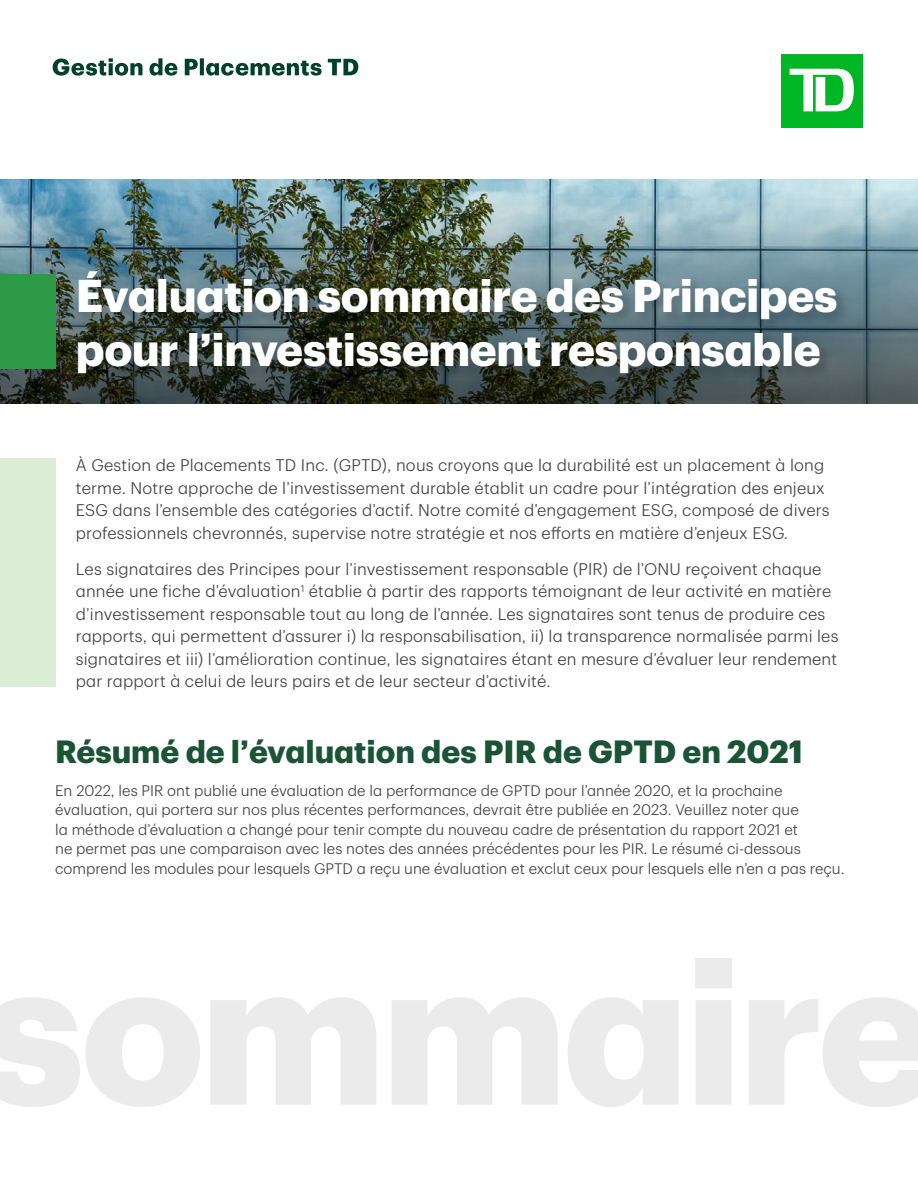
<style>
.page{position:relative;width:918px;height:1188px;background:#fff}
.page>*{position:absolute;margin:0;border:0;box-sizing:border-box;transform-origin:0 0}
.t1{font:700 45px/54px "TD Graphik";letter-spacing:-.01em;color:#fff}
.t2{font:700 31.5px "TD Graphik";color:#1a5336}
.Body_copy_1_-_10_13{font:300 16.5px/22.5px "TD Graphik";letter-spacing:.01em;color:#414042}
.Body_copy_1_-_10_13-2{font:300 15px/19.5px "TD Graphik";color:#414042}
</style>
<div class="page">
<div style="left:781px;top:54px;width:82px;height:73px;background:#00b624"></div>
<svg style="left:790px;top:69px;width:64px;height:42px"></svg>
<svg style="left:53px;top:58px;width:305px;height:18px"></svg>
<img style="left:0;top:179px;width:918px;height:9px">
<img style="left:0;top:188px;width:918px;height:216px">
<div style="left:0;top:275px;width:56px;height:94px;background:#2d9a47"></div>
<div style="left:74px;top:268px;width:775px;height:119px;background:#000;opacity:.13"></div>
<div style="left:0;top:458px;width:55px;height:229px;background:#dbedd4"></div>
<h1 class="t1" style="left:76px;top:265px;width:763px">Évaluation sommaire des Principes pour l’investissement responsable</h1>
<p class="Body_copy_1_-_10_13" style="left:76px;top:453px;width:755px">À Gestion de Placements TD Inc. (GPTD), nous croyons que la durabilité est un placement à long terme. Notre approche de l’investissement durable établit un cadre pour l’intégration des enjeux ESG dans l’ensemble des catégories d’actif. Notre comité d’engagement ESG, composé de divers professionnels chevronnés, supervise notre stratégie et nos efforts en matière d’enjeux ESG.</p>
<p class="Body_copy_1_-_10_13" style="left:76px;top:556px;width:764px">Les signataires des Principes pour l’investissement responsable (PIR) de l’ONU reçoivent chaque année une fiche d’évaluation<sup>1</sup> établie à partir des rapports témoignant de leur activité en matière d’investissement responsable tout au long de l’année. Les signataires sont tenus de produire ces rapports, qui permettent d’assurer i) la responsabilisation, ii) la transparence normalisée parmi les signataires et iii) l’amélioration continue, les signataires étant en mesure d’évaluer leur rendement par rapport à celui de leurs pairs et de leur secteur d’activité.</p>
<h2 class="t2" style="left:55px;top:727px;width:749px">Résumé de l’évaluation des PIR de GPTD en 2021</h2>
<p class="Body_copy_1_-_10_13-2" style="left:55px;top:779px;width:791px">En 2022, les PIR ont publié une évaluation de la performance de GPTD pour l’année 2020, et la prochaine évaluation, qui portera sur nos plus récentes performances, devrait être publiée en 2023. Veuillez noter que<br>la méthode d’évaluation a changé pour tenir compte du nouveau cadre de présentation du rapport 2021 et<br>ne permet pas une comparaison avec les notes des années précédentes pour les PIR. Le résumé ci-dessous comprend les modules pour lesquels GPTD a reçu une évaluation et exclut ceux pour lesquels elle n’en a pas reçu.</p>
</div>
